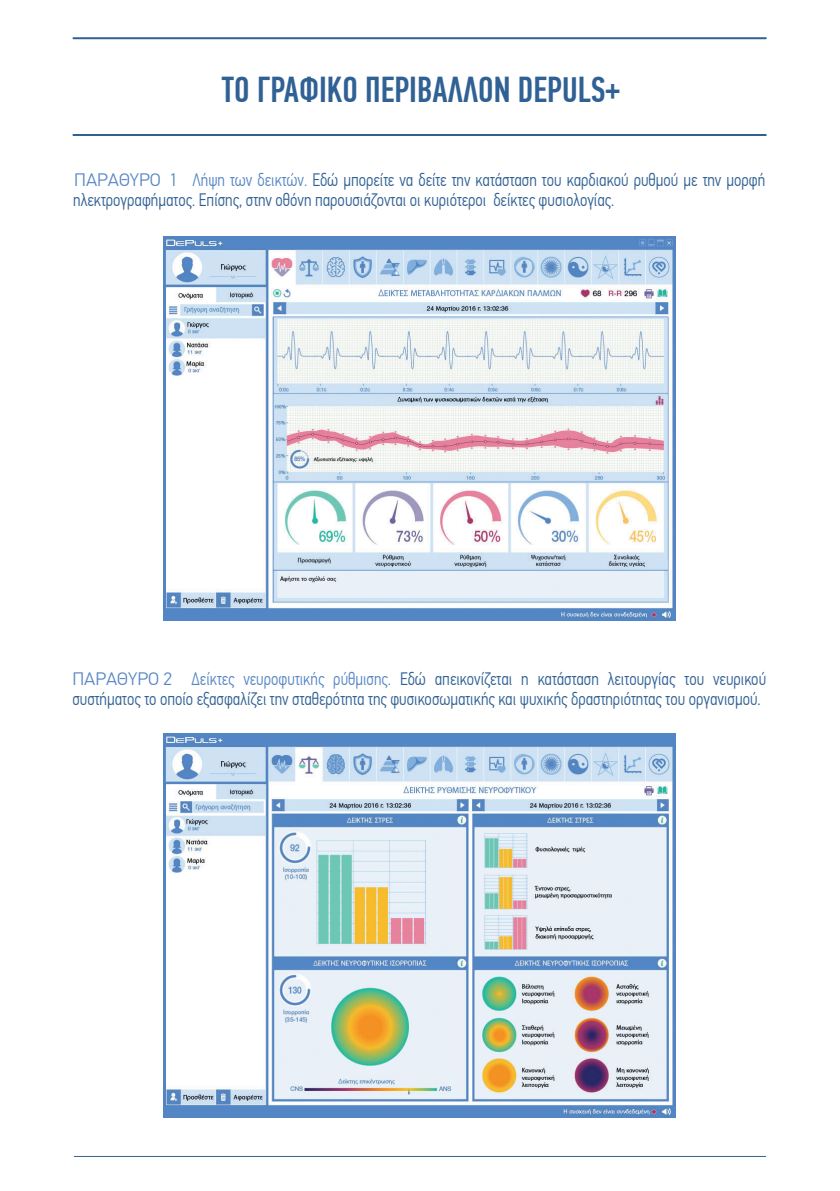
<style>
.page{position:relative;width:840px;height:1191px;background:#fff}
.page>*{position:absolute;margin:0;border:0;box-sizing:border-box;transform-origin:0 0}
.t1{font:500 36px "PF Din Text Comp Pro";color:#306194}
.текст{font:300 18px/20px "PF Din Text Cond Pro";color:#306194;scale:.95 1}
.текст-2{font:300 18px "PF Din Text Pro";color:#5786c5;scale:1.05 1}
.s1{color:#5786c5}
</style>
<div class="page">
<hr style="left:74px;top:1156px;width:691px;height:1px;background:#376092">
<hr style="left:73px;top:134px;width:692px;height:2px;background:#306194">
<hr style="left:73px;top:37px;width:692px;height:2px;background:#306194">
<img style="left:163px;top:236px;width:512px;height:384px">
<img style="left:163px;top:733px;width:512px;height:384px">
<p class="t1" style="left:222px;top:69px;width:399px">ΤΟ ΓΡΑΦΙΚΟ ΠΕΡΙΒΑΛΛΟΝ DEPULS+</p>
<p class="текст" style="left:73px;top:170px;width:729px;text-indent:119px"><span class="s1">Λήψη των δεικτών.</span> Εδώ μπορείτε να δείτε την κατάσταση του καρδιακού ρυθμού με την μορφή ηλεκτρογραφήματος. Επίσης, στην οθόνη παρουσιάζονται οι κυριότεροι δείκτες φυσιολογίας.</p>
<p class="текст-2" style="left:74px;top:169px;width:101px">ΠΑΡΆΘΥΡΟ 1</p>
<p class="текст" style="left:72px;top:669px;width:731px;text-indent:119px"><span class="s1">Δείκτες νευροφυτικής ρύθμισης.</span> Εδώ απεικονίζεται η κατάσταση λειτουργίας του νευρικού συστήματος το οποίο εξασφαλίζει την σταθερότητα της φυσικοσωματικής και ψυχικής δραστηριότητας του οργανισμού.</p>
<p class="текст-2" style="left:72px;top:668px;width:97px">ΠΑΡΆΘΥΡΟ 2</p>
</div>
